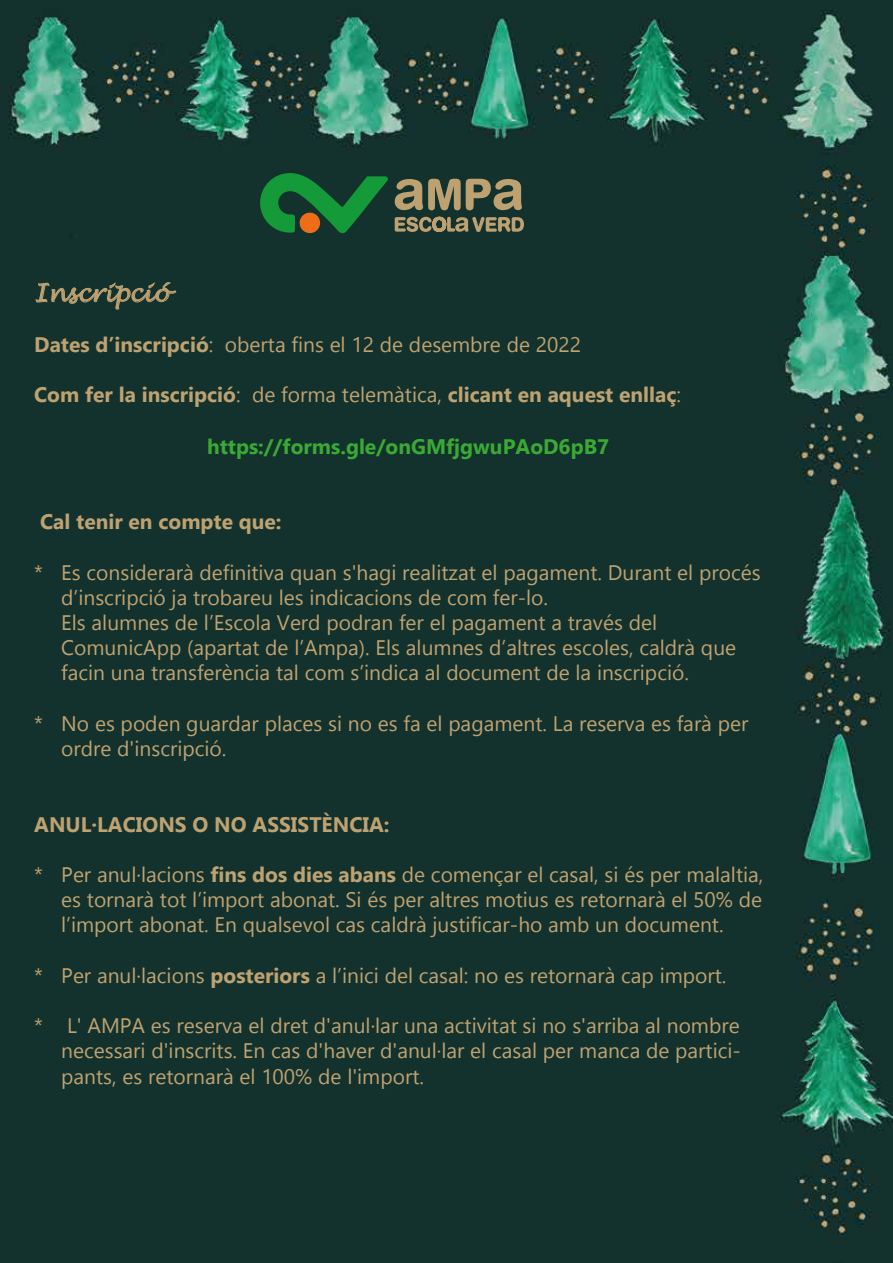
<style>
.page{position:relative;width:893px;height:1263px;background:#fff}
.page>*{position:absolute;margin:0;border:0;box-sizing:border-box;transform-origin:0 0}
.t1{font:italic 24px "Lucida Handwriting";color:#bfa271}
.t2{font:21px/25.2px "Gadugi";color:#bfa271}
.t3{font:700 21px "Gadugi";color:#bfa271}
.t4{font:700 21px "Gadugi";color:#3aaa35}
.s1{font-weight:700}
.s2{font-weight:400}
</style>
<div class="page">
<img style="left:0;top:0;width:893px;height:1263px">
<svg style="left:36px;top:282px;width:140px;height:28px;background:#34483a"></svg>
<svg style="left:260px;top:173px;width:128px;height:60px;background:#1c6431"></svg>
<svg style="left:395px;top:179px;width:127px;height:31px;background:#7a7556"></svg>
<svg style="left:395px;top:217px;width:129px;height:15px;background:#767254"></svg>
<p class="t1" style="left:34px;top:278px;width:137px">Inscripció</p>
<p class="t2" style="left:34px;top:332px;width:548px"><span class="s1">Dates d’inscripció</span>: oberta fins el 12 de desembre de 2022</p>
<p class="t3" style="left:34px;top:382px;width:648px">Com fer la inscripció<span class="s2">: de forma telemàtica,</span> clicant en aquest enllaç<span class="s2">:</span></p>
<p class="t4" style="left:207px;top:433px;width:404px">https://forms.gle/onGMfjgwuPAoD6pB7</p>
<p class="t3" style="left:40px;top:509px;width:243px">Cal tenir en compte que:</p>
<p class="t2" style="left:61px;top:559px;width:701px;text-indent:-27px">* Es considerarà definitiva quan s'hagi realitzat el pagament. Durant el procés d’inscripció ja trobareu les indicacions de com fer-lo.<br>Els alumnes de l’Escola Verd podran fer el pagament a través del ComunicApp (apartat de l’Ampa). Els alumnes d’altres escoles, caldrà que facin una transferència tal com s’indica al document de la inscripció.</p>
<p class="t2" style="left:61px;top:710px;width:689px;text-indent:-27px">* No es poden guardar places si no es fa el pagament. La reserva es farà per ordre d'inscripció.</p>
<p class="t3" style="left:34px;top:811px;width:357px">ANUL·LACIONS O NO ASSISTÈNCIA:</p>
<p class="t2" style="left:61px;top:862px;width:704px;text-align:justify;text-indent:-27px">* Per anul·lacions <span class="s1">fins dos dies abans</span> de començar el casal, si és per malaltia, es tornarà tot l’import abonat. Si és per altres motius es retornarà el 50% de l’import abonat. En qualsevol cas caldrà justificar-ho amb un document.</p>
<p class="t2" style="left:34px;top:962px;width:694px">* Per anul·lacions <span class="s1">posteriors</span> a l’inici del casal: no es retornarà cap import.</p>
<p class="t2" style="left:61px;top:1013px;width:681px;text-align:justify;text-indent:-27px">* L' AMPA es reserva el dret d'anul·lar una activitat si no s'arriba al nombre necessari d'inscrits. En cas d'haver d'anul·lar el casal per manca de partici&shy;pants, es retornarà el 100% de l'import.</p>
</div>
